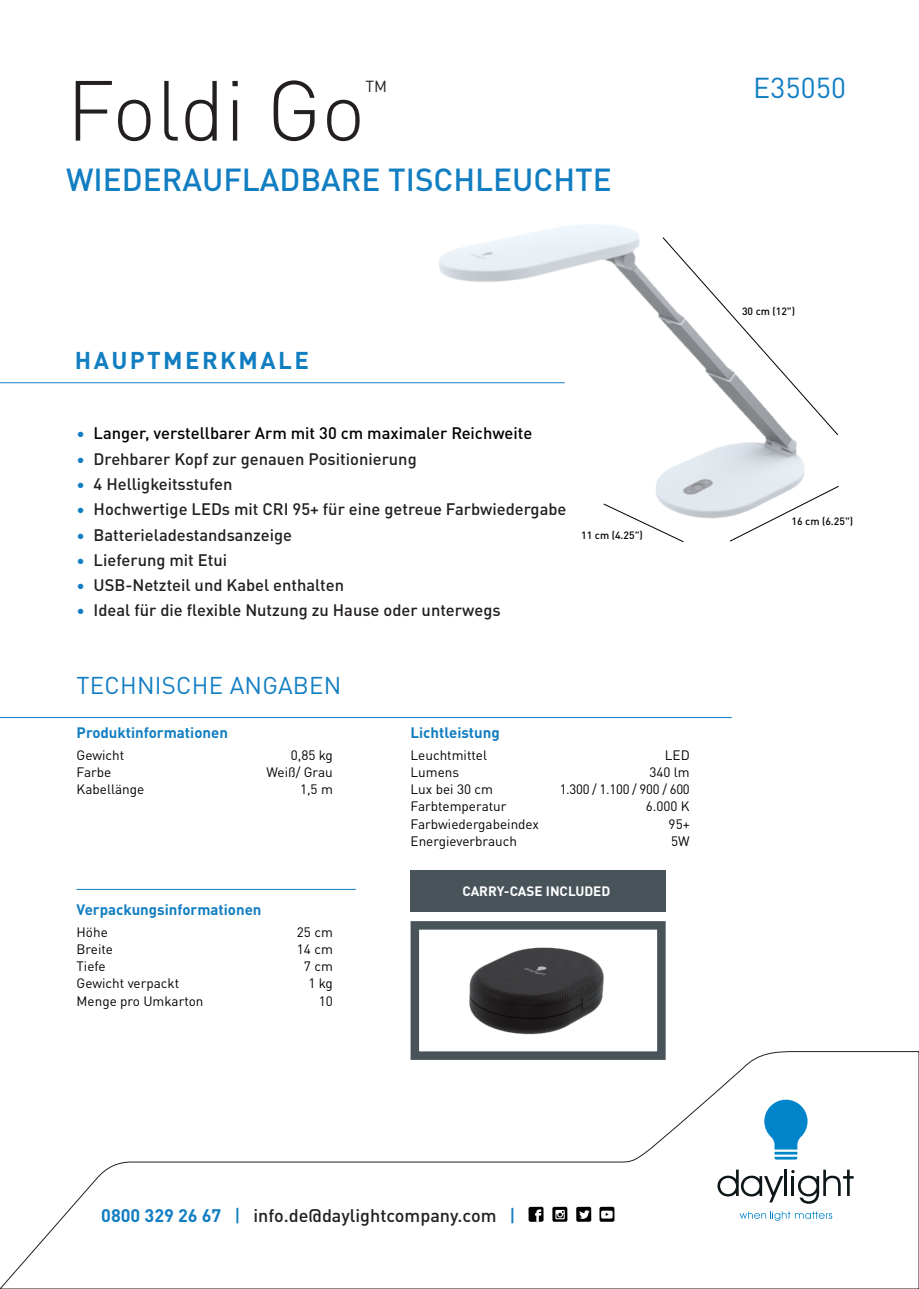
<style>
.page{position:relative;width:919px;height:1289px;background:#fff}
.page>*{position:absolute;margin:0;border:0;box-sizing:border-box;transform-origin:0 0}
.t1{font:300 83.7px "DIN Pro";color:#231f20}
.t2{font:500 31.5px "DIN Pro";color:#127ec2}
.t3{font:28.5px "DIN Pro";letter-spacing:.01em;color:#127ec2}
.t4{font:24px "DIN Pro";letter-spacing:.01em;color:#127ec2}
.t5{font:700 24px "DIN Pro";letter-spacing:.1em;color:#127ec2}
.t6{font:500 18px "DIN Pro";color:#231f20}
.t7{font:500 16.5px "DIN Pro";color:#231f20}
.Features{font:500 16.5px "DIN Pro";color:#000}
.t8{font:15.9px "DIN Pro";color:#231f20}
.t9{font:700 15px "DIN Pro";color:#127ec2}
.t10{font:13.5px "DIN Pro";color:#000001}
.t11{font:13.5px "DIN Pro";letter-spacing:-.02em;color:#000001}
.t12{font:700 13.5px "DIN Pro";color:#fff}
.t13{font:500 10.5px "DIN Pro";color:#000}
.s1{color:#127ec2}
.s2{font-weight:700;color:#127ec2}
</style>
<div class="page">
<div style="left:410px;top:921px;width:255px;height:138px;border:9px solid #48535a"></div>
<svg style="left:0;top:1051px;width:918px;height:237px"></svg>
<hr style="left:0;top:382px;width:564px;height:1px;background:#127ec2">
<svg style="left:764px;top:1099px;width:43px;height:60px"></svg>
<svg style="left:739px;top:1211px;width:93px;height:9px"></svg>
<svg style="left:791px;top:1169px;width:62px;height:34px"></svg>
<hr style="left:784px;top:1169px;width:3px;height:26px;background:#0d1619">
<svg style="left:717px;top:1169px;width:66px;height:33px"></svg>
<div style="left:410px;top:870px;width:255px;height:41px;background:#48535a"></div>
<img style="left:429px;top:225px;width:410px;height:318px">
<svg style="left:662px;top:237px;width:176px;height:198px"></svg>
<svg style="left:729px;top:485px;width:110px;height:56px"></svg>
<svg style="left:603px;top:503px;width:81px;height:39px"></svg>
<img style="left:469px;top:947px;width:135px;height:88px">
<hr style="left:77px;top:889px;width:279px;height:1px;background:#127ec2">
<hr style="left:0;top:717px;width:731px;height:1px;background:#127ec2">
<div style="left:528px;top:1206px;width:15px;height:15px;background:#000;border-radius:2px"></div>
<svg style="left:535px;top:1209px;width:6px;height:12px"></svg>
<div style="left:576px;top:1206px;width:15px;height:15px;background:#000;border-radius:2px"></div>
<svg style="left:579px;top:1210px;width:10px;height:8px"></svg>
<svg style="left:552px;top:1206px;width:15px;height:15px"></svg>
<svg style="left:555px;top:1209px;width:9px;height:10px"></svg>
<svg style="left:599px;top:1206px;width:15px;height:15px"></svg>
<svg style="left:601px;top:1210px;width:11px;height:8px"></svg>
<h1 class="t1" style="left:66px;top:47px;width:300px">Foldi Go</h1>
<p class="t8" style="left:365px;top:74px;width:23px">TM</p>
<p class="t2" style="left:66px;top:155px;width:547px">WIEDERAUFLADBARE TISCHLEUCHTE</p>
<p class="t5" style="left:75px;top:342px;width:235px">HAUPTMERKMALE</p>
<p class="Features" style="left:77px;top:421px;width:457px"><span class="s1">•</span> Langer, verstellbarer Arm mit 30 cm maximaler Reichweite</p>
<p class="t7" style="left:77px;top:446px;width:341px"><span class="s1">•</span> Drehbarer Kopf zur genauen Positionierung</p>
<p class="t7" style="left:77px;top:471px;width:157px"><span class="s1">•</span> 4 Helligkeitsstufen</p>
<p class="t7" style="left:77px;top:496px;width:491px"><span class="s1">•</span> Hochwertige LEDs mit CRI 95+ für eine getreue Farbwiedergabe</p>
<p class="t7" style="left:77px;top:522px;width:217px"><span class="s1">•</span> Batterieladestandsanzeige</p>
<p class="t7" style="left:77px;top:547px;width:152px"><span class="s1">•</span> Lieferung mit Etui</p>
<p class="t7" style="left:77px;top:572px;width:269px"><span class="s1">•</span> USB-Netzteil und Kabel enthalten</p>
<p class="t7" style="left:77px;top:597px;width:425px"><span class="s1">•</span> Ideal für die flexible Nutzung zu Hause oder unterwegs</p>
<p class="t13" style="left:581px;top:527px;width:63px">11 cm (4.25")</p>
<p class="t4" style="left:77px;top:666px;width:266px">TECHNISCHE ANGABEN</p>
<p class="t9" style="left:77px;top:721px;width:153px">Produktinformationen</p>
<p class="t10" style="left:77px;top:744px;width:49px">Gewicht</p>
<p class="t10" style="left:291px;top:744px;width:44px">0,85 kg</p>
<p class="t10" style="left:77px;top:762px;width:36px">Farbe</p>
<p class="t10" style="left:266px;top:762px;width:68px">Weiß/ Grau</p>
<p class="t10" style="left:77px;top:779px;width:69px">Kabellänge</p>
<p class="t10" style="left:300px;top:779px;width:34px">1,5 m</p>
<p class="t9" style="left:77px;top:898px;width:186px">Verpackungsinformationen</p>
<p class="t10" style="left:77px;top:921px;width:33px">Höhe</p>
<p class="t10" style="left:297px;top:921px;width:37px">25 cm</p>
<p class="t10" style="left:77px;top:938px;width:38px">Breite</p>
<p class="t10" style="left:297px;top:938px;width:37px">14 cm</p>
<p class="t10" style="left:77px;top:956px;width:31px">Tiefe</p>
<p class="t10" style="left:304px;top:956px;width:30px">7 cm</p>
<p class="t10" style="left:77px;top:973px;width:104px">Gewicht verpackt</p>
<p class="t10" style="left:308px;top:973px;width:26px">1 kg</p>
<p class="t10" style="left:77px;top:990px;width:128px">Menge pro Umkarton</p>
<p class="t10" style="left:319px;top:990px;width:16px">10</p>
<p class="t9" style="left:410px;top:721px;width:91px">Lichtleistung</p>
<p class="t10" style="left:410px;top:744px;width:78px">Leuchtmittel</p>
<p class="t10" style="left:664px;top:744px;width:26px">LED</p>
<p class="t10" style="left:410px;top:761px;width:50px">Lumens</p>
<p class="t10" style="left:649px;top:761px;width:42px">340 lm</p>
<p class="t10" style="left:410px;top:779px;width:84px">Lux bei 30 cm</p>
<p class="t11" style="left:559px;top:779px;width:132px">1.300 / 1.100 / 900 / 600</p>
<p class="t10" style="left:410px;top:796px;width:97px">Farbtemperatur</p>
<p class="t10" style="left:645px;top:796px;width:45px">6.000 K</p>
<p class="t10" style="left:410px;top:813px;width:130px">Farbwiedergabeindex</p>
<p class="t10" style="left:668px;top:813px;width:23px">95+</p>
<p class="t10" style="left:410px;top:830px;width:108px">Energieverbrauch</p>
<p class="t10" style="left:671px;top:830px;width:20px">5W</p>
<p class="t12" style="left:462px;top:880px;width:149px">CARRY-CASE INCLUDED</p>
<p class="t3" style="left:753px;top:66px;width:94px">E35050</p>
<p class="t13" style="left:742px;top:303px;width:55px">30 cm (12")</p>
<p class="t13" style="left:791px;top:513px;width:63px">16 cm (6.25")</p>
<p class="t6" style="left:101px;top:1201px;width:416px"><span class="s2">0800 329 26 67</span> <span class="s1">|</span> info.de@daylightcompany.com <span class="s1">|</span></p>
</div>
